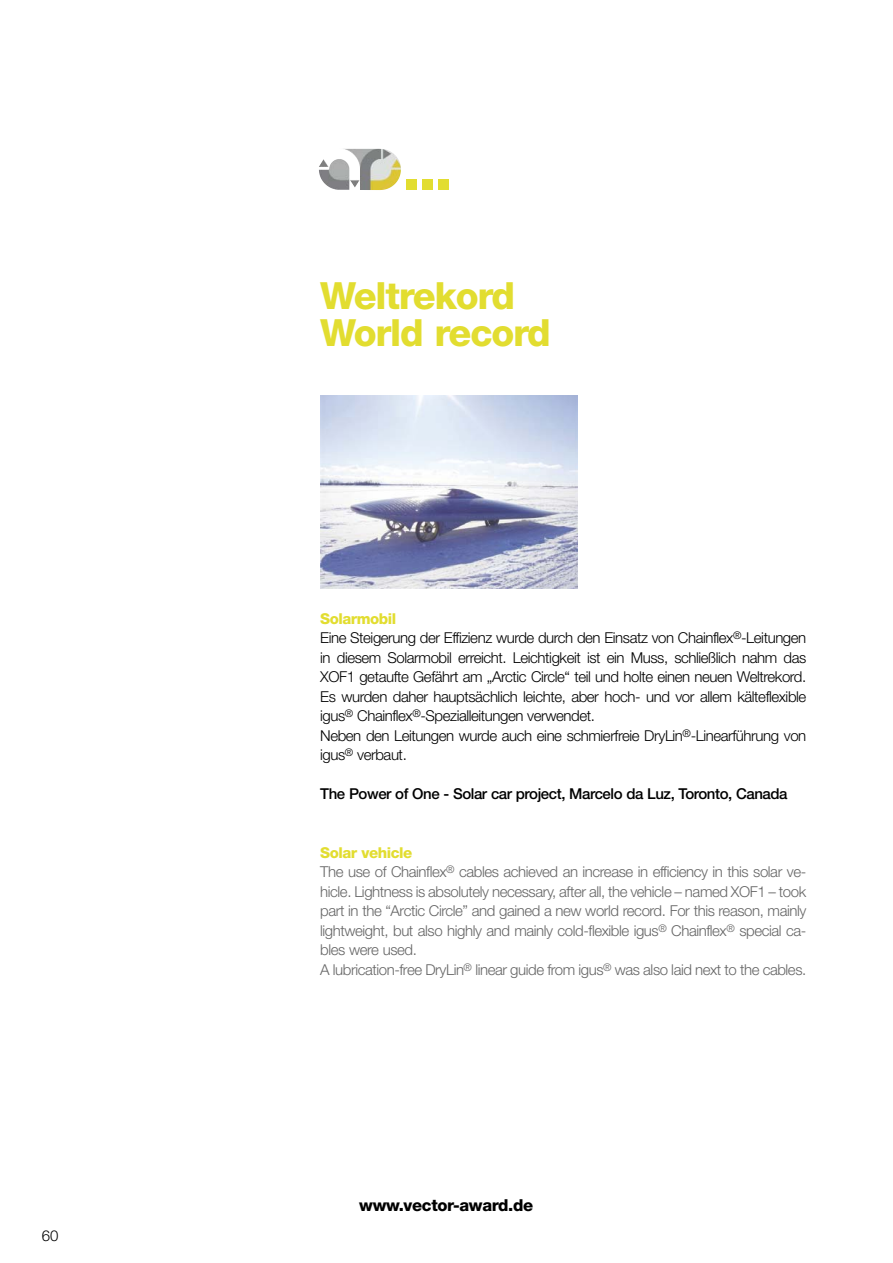
<style>
.page{position:relative;width:893px;height:1263px;background:#fff}
.page>*{position:absolute;margin:0;border:0;box-sizing:border-box;transform-origin:0 0}
.t1{font:800 55.5px "Helvetica Neue CE";color:#e2dd30}
.t2{font:800 37.5px/37.5px "Helvetica Neue CE";letter-spacing:-.03em;color:#e2dd30}
.t3{font:800 16.5px "Helvetica Neue CE";letter-spacing:-.02em;color:#000}
.t4{font:300 15px/19.5px "Helvetica Neue LT";letter-spacing:-.03em;color:#000}
.t5{font:300 15px/19.5px "Helvetica Neue LT";letter-spacing:-.03em;color:#666}
.t6{font:500 15px "Helvetica Neue LT";letter-spacing:-.03em;color:#000}
.t7{font:800 15px "Helvetica Neue CE";letter-spacing:-.03em;color:#e2dd30}
</style>
<div class="page">
<img style="left:321px;top:395px;width:256px;height:193px">
<img style="left:319px;top:159px;width:31px;height:31px">
<p class="t4" style="left:42px;top:1228px;width:18px">60</p>
<h1 class="t1" style="left:403px;top:150px;width:51px">...</h1>
<h2 class="t2" style="left:320px;top:280px;width:232px">Weltrekord<br>World record</h2>
<p class="t7" style="left:320px;top:613px;width:78px">Solarmobil</p>
<p class="t4" style="left:320px;top:630px;width:488px">Eine Steigerung der Effizienz wurde durch den Einsatz von Chainflex<sup>®</sup>-Leitungen in diesem Solarmobil erreicht. Leichtigkeit ist ein Muss, schließlich nahm das XOF1 getaufte Gefährt am „Arctic Circle“ teil und holte einen neuen Weltrekord.<br>Es wurden daher hauptsächlich leichte, aber hoch- und vor allem kälteflexible igus<sup>®</sup> Chainflex<sup>®</sup>-Spezialleitungen verwendet.<br>Neben den Leitungen wurde auch eine schmierfreie DryLin<sup>®</sup>-Linearführung von igus<sup>®</sup> verbaut.</p>
<p class="t6" style="left:320px;top:789px;width:469px">The Power of One - Solar car project, Marcelo da Luz, Toronto, Canada</p>
<p class="t7" style="left:320px;top:847px;width:94px">Solar vehicle</p>
<p class="t5" style="left:320px;top:864px;width:488px">The use of Chainflex<sup>®</sup> cables achieved an increase in efficiency in this solar ve&shy;hicle. Lightness is absolutely necessary, after all, the vehicle – named XOF1 – took part in the “Arctic Circle” and gained a new world record. For this reason, mainly lightweight, but also highly and mainly cold-flexible igus<sup>®</sup> Chainflex<sup>®</sup> special ca&shy;bles were used.<br>A lubrication-free DryLin<sup>®</sup> linear guide from igus<sup>®</sup> was also laid next to the cables.</p>
<p class="t3" style="left:359px;top:1199px;width:176px">www.vector-award.de</p>
</div>
